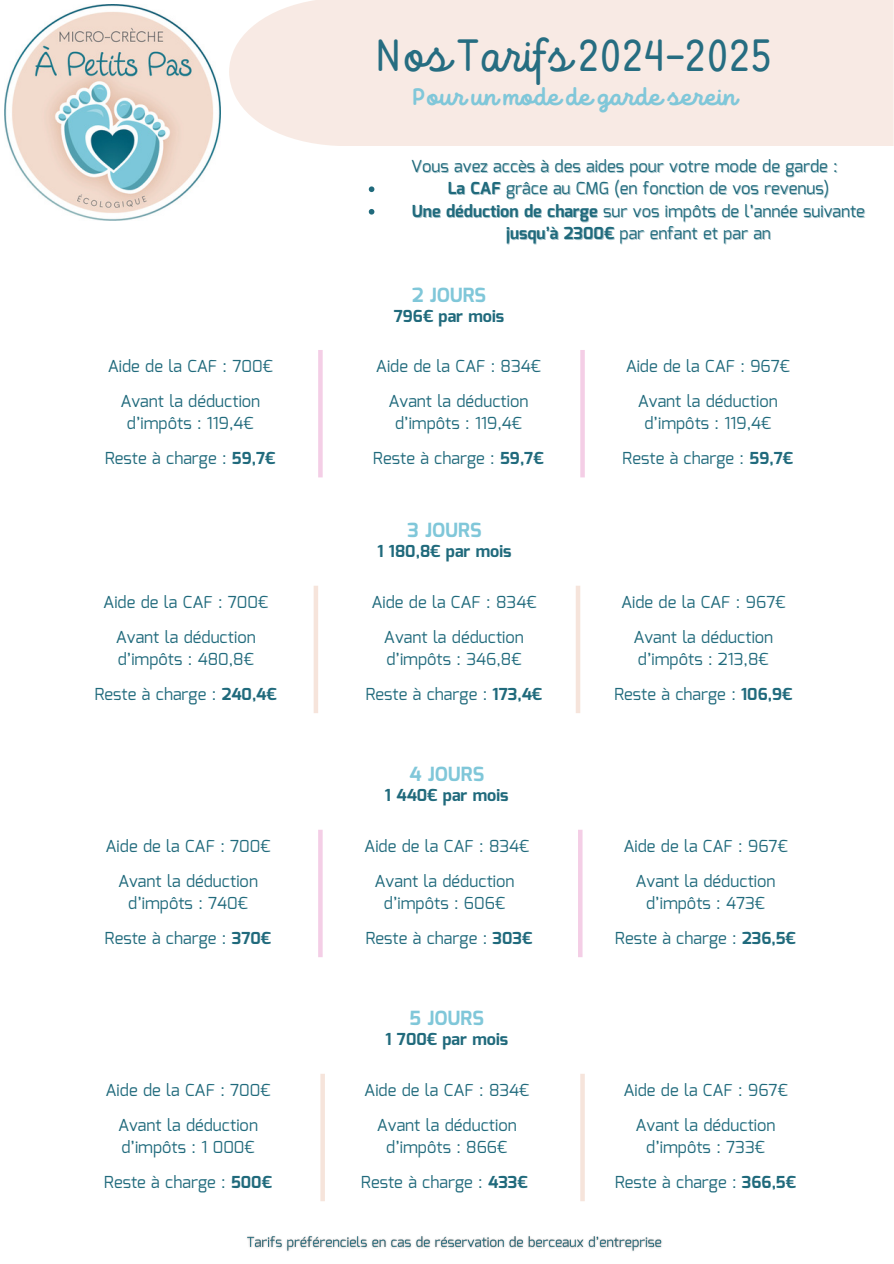
<style>
.page{position:relative;width:894px;height:1264px;background:#fff}
.page>*{position:absolute;margin:0;border:0;box-sizing:border-box;transform-origin:0 0}
.t1{font:45px "TT Milks Script";color:#266d81}
.t2{font:700 24px "TT Milks Script";color:#80c7d9}
.t3{font:700 19.5px "Mina";color:#80c7d9}
.t4{font:16.5px/22.5px "Mina";color:#206a7c;text-align:center}
.t5{font:700 16.5px "Mina";color:#206a7c}
.s1{font-weight:700}
</style>
<div class="page">
<div style="left:229px;top:0;width:664px;height:146px;background:#f8eae4"></div>
<img style="left:4px;top:5px;width:216px;height:216px">
<img style="left:247px;top:1236px;width:415px;height:15px">
<svg style="left:368px;top:186px;width:6px;height:6px"></svg>
<svg style="left:368px;top:209px;width:6px;height:5px"></svg>
<hr style="left:318px;top:350px;width:4px;height:127px;background:#f4cee6">
<svg style="left:580px;top:350px;width:4px;height:127px"></svg>
<hr style="left:318px;top:829px;width:4px;height:128px;background:#f4cee6">
<hr style="left:578px;top:829px;width:4px;height:128px;background:#f4cee6">
<div style="left:320px;top:1073px;width:5px;height:128px;background:#f6e4db"></div>
<hr style="left:580px;top:1073px;width:4px;height:128px;background:#f6e4db">
<div style="left:313px;top:585px;width:5px;height:128px;background:#f6e4db"></div>
<div style="left:575px;top:585px;width:5px;height:128px;background:#f6e4db"></div>
<h1 class="t1" style="left:375px;top:31px;width:398px">Nos Tarifs 2024-2025</h1>
<h2 class="t2" style="left:412px;top:84px;width:325px">Pour un mode de garde serein</h2>
<h5 class="t4" style="left:411px;top:155px;width:428px">Vous avez accès à des aides pour votre mode de garde :</h5>
<p class="t4" style="left:447px;top:177px;width:383px"><span class="s1">La CAF</span> grâce au CMG (en fonction de vos revenus)</p>
<h3 class="t4" style="left:412px;top:200px;width:454px"><span class="s1">Une déduction de charge</span> sur vos impôts de l’année suivante</h3>
<h5 class="t4" style="left:506px;top:222px;width:266px"><span class="s1">jusqu’à 2300€</span> par enfant et par an</h5>
<h5 class="t3" style="left:412px;top:283px;width:76px">2 JOURS</h5>
<h5 class="t4" style="left:108px;top:355px;width:166px">Aide de la CAF : 700€</h5>
<h5 class="t4" style="left:120px;top:390px;width:141px">Avant la déduction d’impôts : 119,4€</h5>
<h5 class="t4" style="left:105px;top:447px;width:172px">Reste à charge : <span class="s1">59,7€</span></h5>
<h5 class="t4" style="left:103px;top:590px;width:166px">Aide de la CAF : 700€</h5>
<h5 class="t4" style="left:116px;top:625px;width:141px;text-align:left">Avant la déduction d’impôts : 480,8€</h5>
<h5 class="t4" style="left:95px;top:683px;width:183px">Reste à charge : <span class="s1">240,4€</span></h5>
<h5 class="t4" style="left:105px;top:834px;width:166px">Aide de la CAF : 700€</h5>
<h5 class="t4" style="left:118px;top:869px;width:141px">Avant la déduction d’impôts : 740€</h5>
<h5 class="t4" style="left:105px;top:927px;width:168px">Reste à charge : <span class="s1">370€</span></h5>
<h5 class="t5" style="left:393px;top:306px;width:112px">796€ par mois</h5>
<h3 class="t4" style="left:376px;top:355px;width:166px">Aide de la CAF : 834€</h3>
<h4 class="t4" style="left:625px;top:355px;width:166px">Aide de la CAF : 967€</h4>
<h5 class="t4" style="left:388px;top:390px;width:141px">Avant la déduction d’impôts : 119,4€</h5>
<h5 class="t4" style="left:637px;top:390px;width:141px">Avant la déduction d’impôts : 119,4€</h5>
<h5 class="t4" style="left:373px;top:447px;width:172px">Reste à charge : <span class="s1">59,7€</span></h5>
<h5 class="t4" style="left:622px;top:447px;width:172px">Reste à charge : <span class="s1">59,7€</span></h5>
<h5 class="t3" style="left:407px;top:519px;width:76px">3 JOURS</h5>
<h5 class="t5" style="left:377px;top:542px;width:136px">1 180,8€ par mois</h5>
<h5 class="t4" style="left:371px;top:590px;width:166px">Aide de la CAF : 834€</h5>
<h5 class="t4" style="left:621px;top:584px;width:166px;line-height:35px">Aide de la CAF : 967€<br>Avant la déduction</h5>
<p class="t4" style="left:637px;top:648px;width:132px">d’impôts : 213,8€</p>
<p class="t4" style="left:365px;top:683px;width:178px">Reste à charge : <span class="s1">173,4€</span></p>
<p class="t4" style="left:614px;top:683px;width:179px">Reste à charge : <span class="s1">106,9€</span></p>
<p class="t4" style="left:384px;top:625px;width:141px;text-align:left">Avant la déduction d’impôts : 346,8€</p>
<h5 class="t3" style="left:409px;top:762px;width:76px">4 JOURS</h5>
<h5 class="t5" style="left:385px;top:785px;width:125px">1 440€ par mois</h5>
<h3 class="t4" style="left:364px;top:834px;width:166px">Aide de la CAF : 834€</h3>
<h4 class="t4" style="left:623px;top:834px;width:166px">Aide de la CAF : 967€</h4>
<h5 class="t4" style="left:374px;top:869px;width:141px">Avant la déduction d’impôts : 606€</h5>
<h5 class="t4" style="left:635px;top:869px;width:141px">Avant la déduction d’impôts : 473€</h5>
<h5 class="t4" style="left:365px;top:926px;width:168px">Reste à charge : <span class="s1">303€</span></h5>
<h5 class="t4" style="left:615px;top:926px;width:182px">Reste à charge : <span class="s1">236,5€</span></h5>
<h5 class="t3" style="left:409px;top:1006px;width:76px">5 JOURS</h5>
<h5 class="t5" style="left:385px;top:1029px;width:124px">1 700€ par mois</h5>
<h5 class="t4" style="left:105px;top:1078px;width:166px">Aide de la CAF : 700€</h5>
<h5 class="t4" style="left:364px;top:1078px;width:166px">Aide de la CAF : 834€</h5>
<h5 class="t4" style="left:623px;top:1078px;width:166px">Aide de la CAF : 967€</h5>
<h5 class="t4" style="left:118px;top:1113px;width:141px;text-align:left">Avant la déduction d’impôts : 1 000€</h5>
<h5 class="t4" style="left:104px;top:1171px;width:169px">Reste à charge : <span class="s1">500€</span></h5>
<h3 class="t4" style="left:377px;top:1113px;width:141px">Avant la déduction d’impôts : 866€</h3>
<h4 class="t4" style="left:635px;top:1113px;width:141px">Avant la déduction d’impôts : 733€</h4>
<h5 class="t4" style="left:361px;top:1171px;width:168px">Reste à charge : <span class="s1">433€</span></h5>
<h5 class="t4" style="left:615px;top:1171px;width:182px">Reste à charge : <span class="s1">366,5€</span></h5>
</div>
